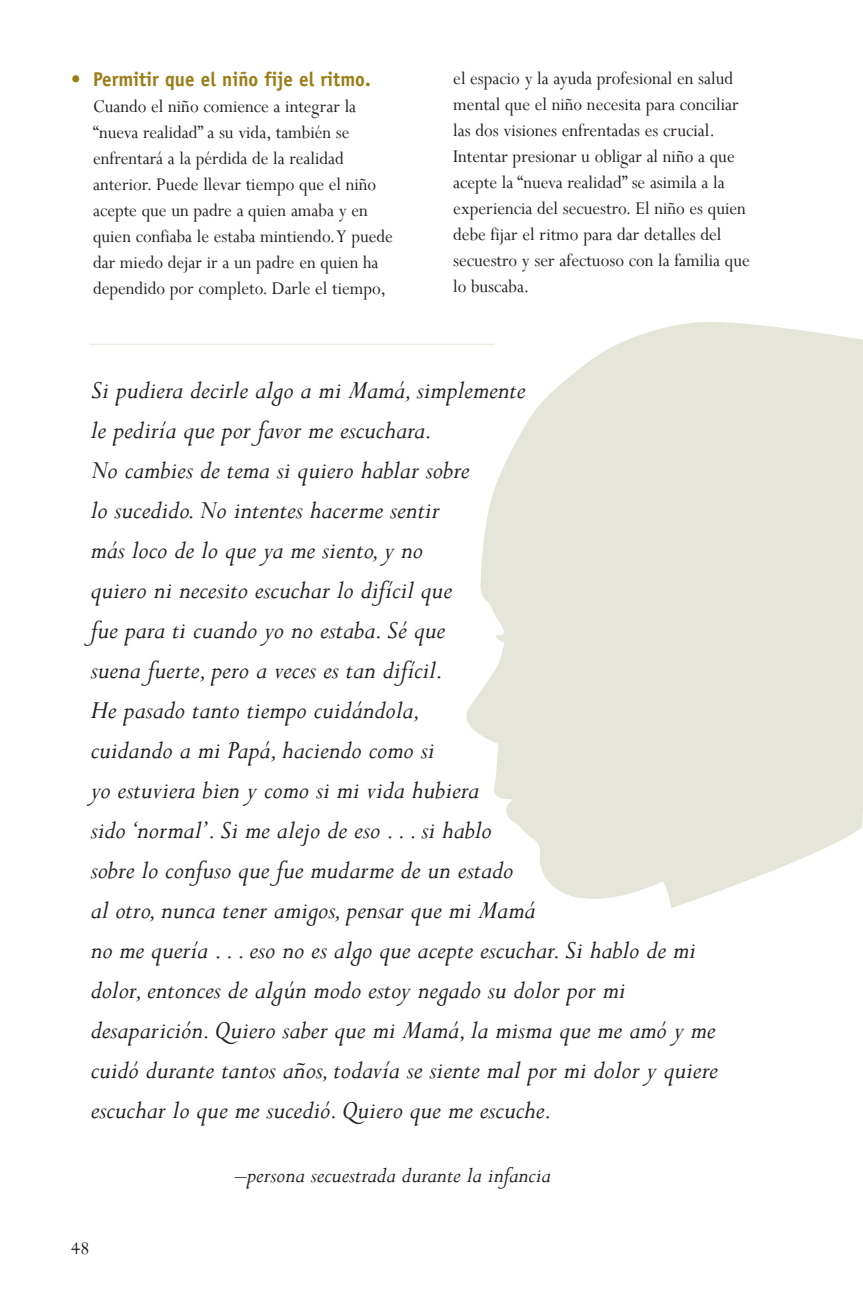
<style>
.page{position:relative;width:863px;height:1295px;background:#fff}
.page>*{position:absolute;margin:0;border:0;box-sizing:border-box;transform-origin:0 0}
.t1{font:italic 28px/40px "Perpetua";color:#231f20}
.t2{font:italic 24px "Perpetua";color:#231f20}
.t3{font:20px/26px "Perpetua";color:#231f20;scale:.95 1}
.t4{font:20px "Perpetua";color:#231f20}
.s1{font-family:"Officina Sans";font-weight:700;color:#9a7d16}
</style>
<div class="page">
<svg style="left:466px;top:322px;width:397px;height:586px;fill:#e5e5da"></svg>
<hr style="left:89px;top:344px;width:405px;height:1px;background:#e5e5da">
<p class="t3" style="left:93px;top:68px;width:317px;text-indent:-22px"><span class="s1">• Permitir que el niño fije el ritmo.<br></span>Cuando el niño comience a integrar la “nueva realidad” a su vida, también se enfrentará a la pérdida de la realidad anterior. Puede llevar tiempo que el niño acepte que un padre a quien amaba y en quien confiaba le estaba mintiendo. Y puede dar miedo dejar ir a un padre en quien ha dependido por completo. Darle el tiempo,</p>
<p class="t3" style="left:453px;top:66px;width:313px">el espacio y la ayuda profesional en salud mental que el niño necesita para conciliar las dos visiones enfrentadas es crucial.<br>Intentar presionar u obligar al niño a que acepte la “nueva realidad” se asimila a la experiencia del secuestro. El niño es quien debe fijar el ritmo para dar detalles del secuestro y ser afectuoso con la familia que lo buscaba.</p>
<p class="t1" style="left:91px;top:371px;width:629px">Si pudiera decirle algo a mi Mamá, simplemente<br>le pediría que por favor me escuchara.<br>No cambies de tema si quiero hablar sobre<br>lo sucedido. No intentes hacerme sentir<br>más loco de lo que ya me siento, y no<br>quiero ni necesito escuchar lo difícil que<br>fue para ti cuando yo no estaba. Sé que<br>suena fuerte, pero a veces es tan difícil.<br>He pasado tanto tiempo cuidándola,<br>cuidando a mi Papá, haciendo como si<br>yo estuviera bien y como si mi vida hubiera<br>sido ‘normal’. Si me alejo de eso . . . si hablo<br>sobre lo confuso que fue mudarme de un estado<br>al otro, nunca tener amigos, pensar que mi Mamá<br>no me quería . . . eso no es algo que acepte escuchar. Si hablo de mi dolor, entonces de algún modo estoy negado su dolor por mi desaparición. Quiero saber que mi Mamá, la misma que me amó y me cuidó durante tantos años, todavía se siente mal por mi dolor y quiere escuchar lo que me sucedió. Quiero que me escuche.</p>
<p class="t4" style="left:71px;top:1237px;width:20px">48</p>
<p class="t2" style="left:235px;top:1162px;width:318px">–persona secuestrada durante la infancia</p>
</div>
